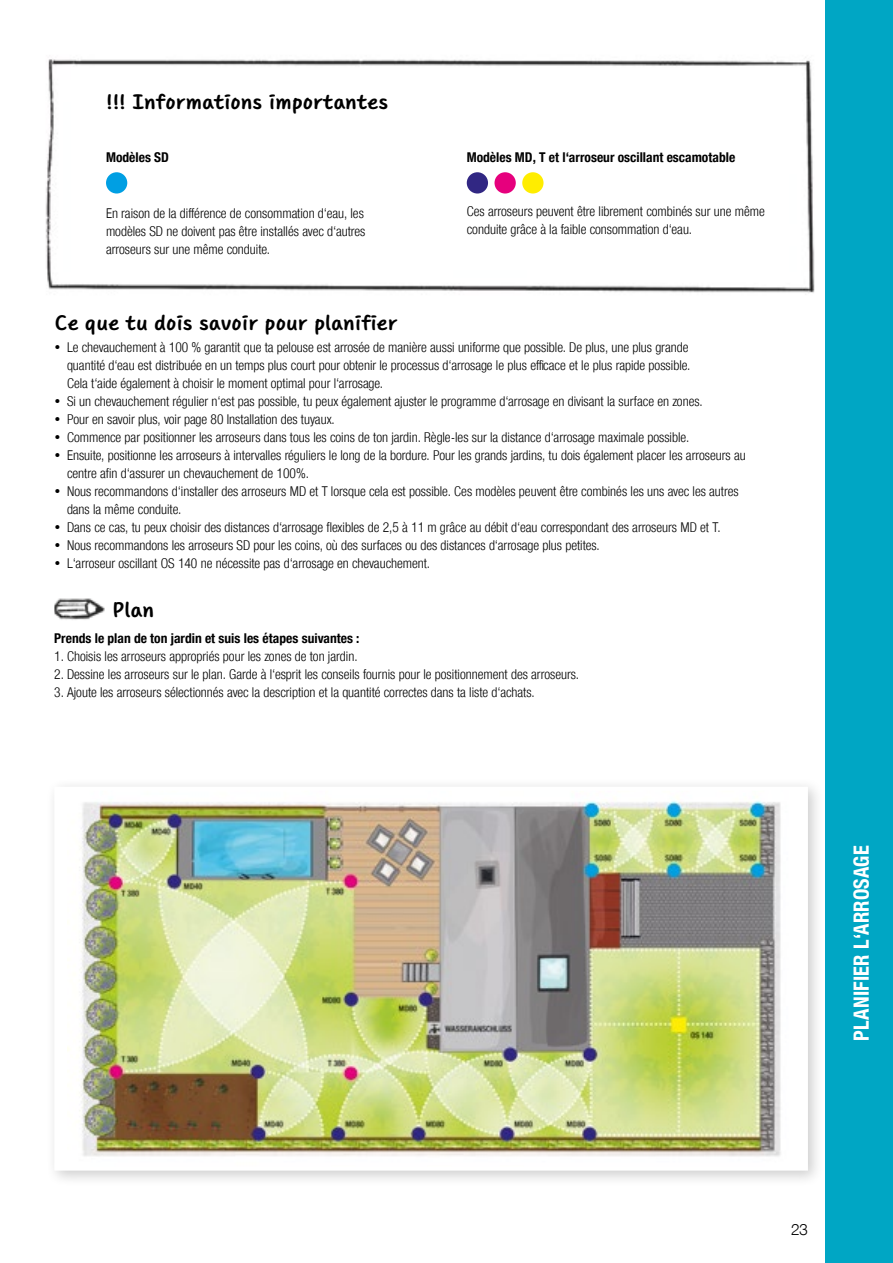
<style>
.page{position:relative;width:893px;height:1263px;background:#fff}
.page>*{position:absolute;margin:0;border:0;box-sizing:border-box;transform-origin:0 0}
.t1{font:700 21px "Core Narae Pro";color:#000}
.t2{font:700 21px "Gardena Sans Cond";letter-spacing:.01em;color:#fff}
.t3{font:15px "Gardena Sans";color:#000}
.t4{font:13.5px/18px "Gardena Sans Cond";color:#000}
.t5{font:700 13.5px "Gardena Sans Cond";color:#000}
</style>
<div class="page">
<img style="left:45px;top:57px;width:770px;height:236px">
<div style="left:45px;top:778px;width:779px;height:409px;background:#000;opacity:.2"></div>
<img style="left:52px;top:785px;width:758px;height:387px">
<img style="left:54px;top:598px;width:51px;height:22px">
<div style="left:106px;top:172px;width:21px;height:22px;background:#009fe3;border-radius:50%"></div>
<div style="left:467px;top:172px;width:21px;height:22px;background:#312783;border-radius:50%"></div>
<div style="left:494px;top:172px;width:22px;height:22px;background:#e6007d;border-radius:50%"></div>
<div style="left:522px;top:172px;width:21px;height:22px;background:#ffed00;border-radius:50%"></div>
<div style="left:825px;top:0;width:68px;height:1263px;background:#00a6c4"></div>
<h1 class="t1" style="left:106px;top:87px;width:284px">!!! Informations importantes</h1>
<p class="t5" style="left:106px;top:148px;width:64px">Modèles SD</p>
<p class="t4" style="left:106px;top:203px;width:261px;text-align:justify">En raison de la différence de consommation d‘eau, les modèles SD ne doivent pas être installés avec d‘autres arroseurs sur une même conduite.</p>
<p class="t5" style="left:467px;top:148px;width:270px">Modèles MD, T et l‘arroseur oscillant escamotable</p>
<p class="t4" style="left:467px;top:202px;width:300px">Ces arroseurs peuvent être librement combinés sur une même conduite grâce à la faible consommation d‘eau.</p>
<h1 class="t1" style="left:54px;top:307px;width:345px">Ce que tu dois savoir pour planifier</h1>
<p class="t4" style="left:67px;top:337px;width:625px;text-indent:-13px">• Le chevauchement à 100 % garantit que ta pelouse est arrosée de manière aussi uniforme que possible. De plus, une plus grande quantité d‘eau est distribuée en un temps plus court pour obtenir le processus d‘arrosage le plus efficace et le plus rapide possible.<br>Cela t‘aide également à choisir le moment optimal pour l‘arrosage.</p>
<p class="t4" style="left:54px;top:391px;width:650px">• Si un chevauchement régulier n‘est pas possible, tu peux également ajuster le programme d‘arrosage en divisant la surface en zones.</p>
<p class="t4" style="left:54px;top:409px;width:282px">• Pour en savoir plus, voir page 80 Installation des tuyaux.</p>
<p class="t4" style="left:54px;top:427px;width:636px">• Commence par positionner les arroseurs dans tous les coins de ton jardin. Règle-les sur la distance d‘arrosage maximale possible.</p>
<p class="t4" style="left:67px;top:445px;width:680px;text-indent:-13px">• Ensuite, positionne les arroseurs à intervalles réguliers le long de la bordure. Pour les grands jardins, tu dois également placer les arroseurs au centre afin d‘assurer un chevauchement de 100%.</p>
<p class="t4" style="left:67px;top:481px;width:673px;text-indent:-13px">• Nous recommandons d‘installer des arroseurs MD et T lorsque cela est possible. Ces modèles peuvent être combinés les uns avec les autres dans la même conduite.</p>
<p class="t4" style="left:54px;top:517px;width:668px">• Dans ce cas, tu peux choisir des distances d‘arrosage flexibles de 2,5 à 11 m grâce au débit d‘eau correspondant des arroseurs MD et T.</p>
<p class="t4" style="left:54px;top:535px;width:547px">• Nous recommandons les arroseurs SD pour les coins, où des surfaces ou des distances d‘arrosage plus petites.</p>
<p class="t4" style="left:54px;top:553px;width:377px">• L‘arroseur oscillant OS 140 ne nécessite pas d‘arrosage en chevauchement.</p>
<h1 class="t1" style="left:112px;top:594px;width:44px">Plan</h1>
<p class="t5" style="left:54px;top:629px;width:307px">Prends le plan de ton jardin et suis les étapes suivantes :</p>
<p class="t4" style="left:54px;top:647px;width:305px">1. Choisis les arroseurs appropriés pour les zones de ton jardin.</p>
<p class="t4" style="left:54px;top:665px;width:526px">2. Dessine les arroseurs sur le plan. Garde à l‘esprit les conseils fournis pour le positionnement des arroseurs.</p>
<p class="t4" style="left:54px;top:683px;width:482px">3. Ajoute les arroseurs sélectionnés avec la description et la quantité correctes dans ta liste d‘achats.</p>
<h1 class="t2" style="left:847px;top:1040px;width:197px;rotate:-90deg">PLANIFIER L‘ARROSAGE</h1>
<p class="t3" style="left:791px;top:1219px;width:18px">23</p>
</div>
